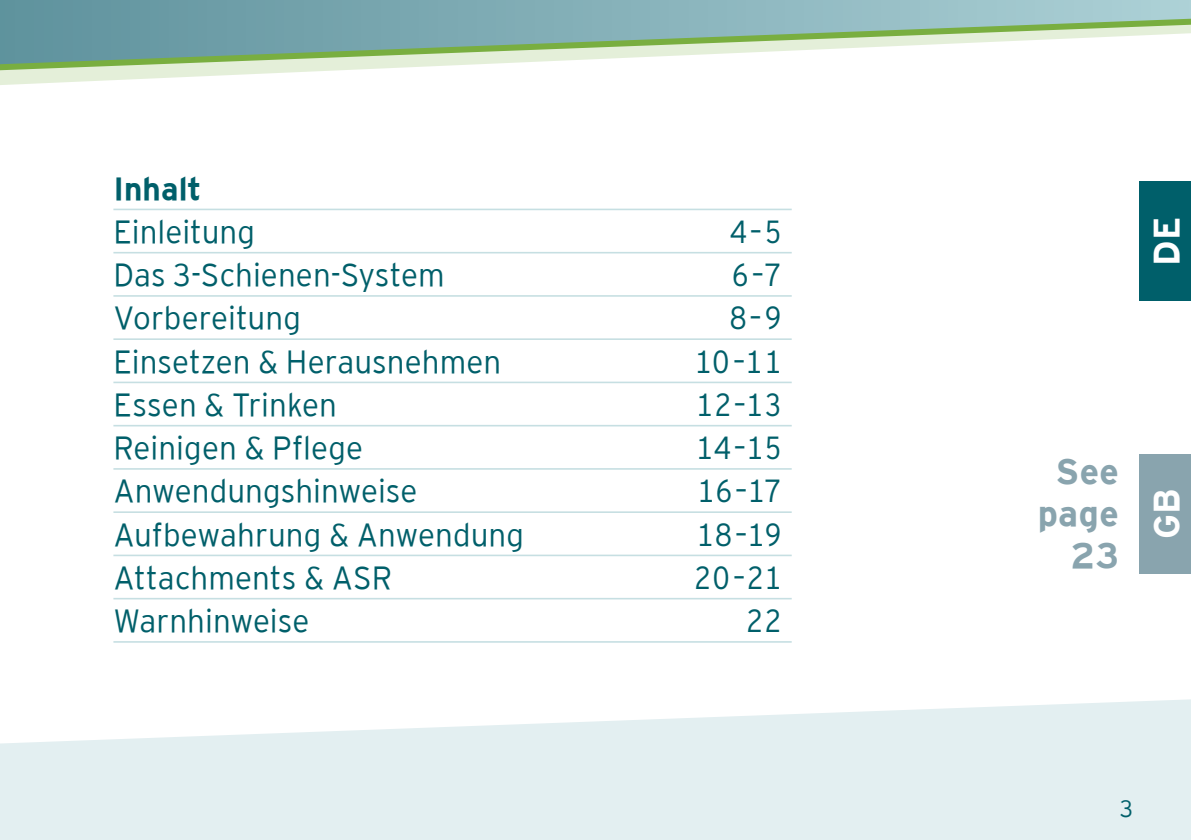
<style>
.page{position:relative;width:1191px;height:840px;background:#fff}
.page>*{position:absolute;margin:0;border:0;box-sizing:border-box;transform-origin:0 0}
.t1{font:700 36px/42px "Interstate";letter-spacing:.01em;color:#89a4ae;text-align:right}
.t2{font:700 36px "Interstate";color:#fff}
.t3{font:300 32px "Interstate";color:#005f6a}
.t4{font:300 32px "Interstate Mono";letter-spacing:-.025em;color:#005f6a}
.t5{font:700 32px "Interstate";letter-spacing:.005em;color:#005f6a}
.t6{font:300 24px "Interstate";color:#005f6a}
</style>
<div class="page">
<svg style="left:0;top:0;width:1191px;height:85px"></svg>
<svg style="left:0;top:699px;width:1191px;height:140px;fill:#e3eff1"></svg>
<div style="left:1140px;top:181px;width:51px;height:119px;background:#005f6a"></div>
<div style="left:1140px;top:454px;width:51px;height:119px;background:#89a4ae"></div>
<hr style="left:113px;top:208px;width:678px;height:2px;background:#c6dfe2">
<hr style="left:113px;top:252px;width:678px;height:1px;background:#c6dfe2">
<hr style="left:113px;top:295px;width:678px;height:1px;background:#c6dfe2">
<hr style="left:113px;top:338px;width:678px;height:2px;background:#c6dfe2">
<hr style="left:113px;top:381px;width:678px;height:2px;background:#c6dfe2">
<hr style="left:113px;top:424px;width:678px;height:2px;background:#c6dfe2">
<hr style="left:113px;top:468px;width:678px;height:1px;background:#c6dfe2">
<hr style="left:113px;top:511px;width:678px;height:1px;background:#c6dfe2">
<hr style="left:113px;top:554px;width:678px;height:2px;background:#c6dfe2">
<hr style="left:113px;top:597px;width:678px;height:2px;background:#c6dfe2">
<hr style="left:113px;top:640px;width:678px;height:2px;background:#c6dfe2">
<p class="t5" style="left:113px;top:170px;width:90px">Inhalt</p>
<p class="t3" style="left:113px;top:213px;width:143px">Einleitung</p>
<p class="t4" style="left:729px;top:212px;width:55px">4-5</p>
<p class="t3" style="left:113px;top:256px;width:333px">Das 3-Schienen-System</p>
<p class="t4" style="left:731px;top:255px;width:53px">6-7</p>
<p class="t3" style="left:113px;top:300px;width:189px">Vorbereitung</p>
<p class="t4" style="left:728px;top:298px;width:55px">8-9</p>
<p class="t3" style="left:113px;top:343px;width:389px">Einsetzen &amp; Herausnehmen</p>
<p class="t4" style="left:694px;top:341px;width:90px">10-11</p>
<p class="t3" style="left:113px;top:386px;width:225px">Essen &amp; Trinken</p>
<p class="t4" style="left:695px;top:385px;width:89px">12-13</p>
<p class="t3" style="left:113px;top:429px;width:251px">Reinigen &amp; Pflege</p>
<p class="t4" style="left:695px;top:428px;width:88px">14-15</p>
<p class="t3" style="left:113px;top:472px;width:306px">Anwendungshinweise</p>
<p class="t4" style="left:697px;top:471px;width:87px">16-17</p>
<p class="t3" style="left:113px;top:516px;width:412px">Aufbewahrung &amp; Anwendung</p>
<p class="t4" style="left:696px;top:514px;width:88px">18-19</p>
<p class="t3" style="left:113px;top:559px;width:280px">Attachments &amp; ASR</p>
<p class="t4" style="left:693px;top:557px;width:91px">20-21</p>
<p class="t3" style="left:113px;top:602px;width:197px">Warnhinweise</p>
<p class="t4" style="left:745px;top:601px;width:39px">22</p>
<p class="t2" style="left:1146px;top:266px;width:51px;rotate:-90deg">DE</p>
<p class="t1" style="left:1037px;top:450px;width:83px">See page<br>23</p>
<p class="t2" style="left:1146px;top:539px;width:53px;rotate:-90deg">GB</p>
<p class="t6" style="left:1119px;top:794px;width:15px">3</p>
</div>
